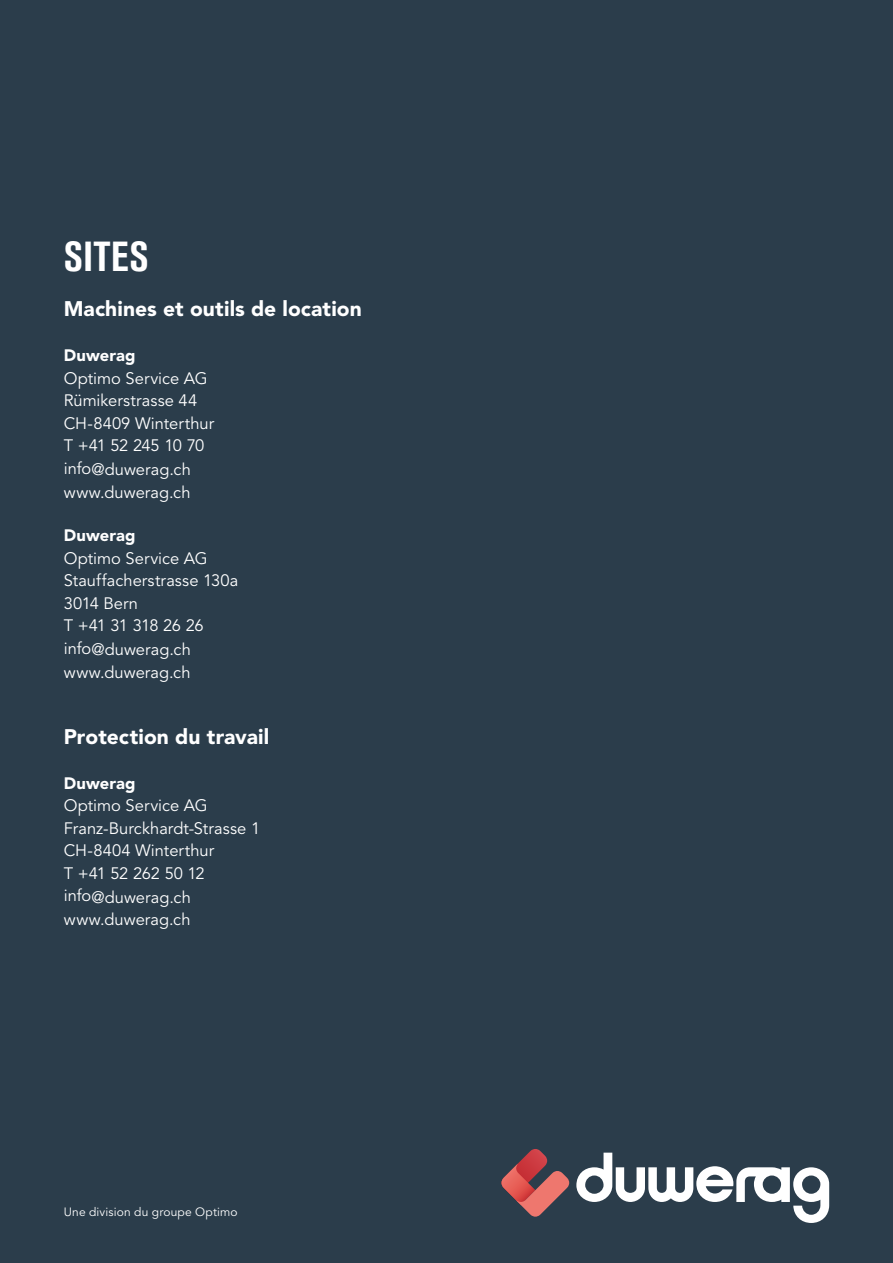
<style>
.page{position:relative;width:893px;height:1263px;background:#2b3d4b}
.page>*{position:absolute;margin:0;border:0;box-sizing:border-box;transform-origin:0 0}
.t1{font:700 condensed 41.7px "Akzidenz Grotesk Pro";letter-spacing:.02em;color:#fff}
.t2{font:900 21px "Avenir LT Std";letter-spacing:.005em;color:#fff}
.t3{font:16.5px/22.5px "Avenir LT Std";color:#fff}
.t4{font:900 16.5px "Avenir LT Std";letter-spacing:.01em;color:#fff}
.t5{font:12px "Avenir LT Std";letter-spacing:.015em;color:#fff}
</style>
<div class="page">
<svg style="left:501px;top:1149px;width:68px;height:68px"></svg>
<svg style="left:576px;top:1152px;width:253px;height:71px"></svg>
<h1 class="t1" style="left:64px;top:230px;width:86px">SITES</h1>
<p class="t2" style="left:64px;top:296px;width:300px">Machines et outils de location</p>
<p class="t4" style="left:64px;top:346px;width:73px">Duwerag</p>
<p class="t3" style="left:64px;top:367px;width:152px">Optimo Service AG<br>Rümikerstrasse 44<br>CH-8409 Winterthur<br>T +41 52 245 10 70</p>
<p class="t3" style="left:64px;top:459px;width:129px">info@duwerag.ch www.duwerag.ch</p>
<p class="t4" style="left:64px;top:526px;width:73px">Duwerag</p>
<p class="t3" style="left:64px;top:547px;width:176px">Optimo Service AG<br>Stauffacherstrasse 130a<br>3014 Bern<br>T +41 31 318 26 26</p>
<p class="t3" style="left:64px;top:639px;width:129px">info@duwerag.ch www.duwerag.ch</p>
<p class="t2" style="left:64px;top:724px;width:207px">Protection du travail</p>
<p class="t4" style="left:64px;top:773px;width:73px">Duwerag</p>
<p class="t3" style="left:64px;top:795px;width:198px">Optimo Service AG<br>Franz-Burckhardt-Strasse 1<br>CH-8404 Winterthur<br>T +41 52 262 50 12</p>
<p class="t3" style="left:64px;top:886px;width:129px">info@duwerag.ch www.duwerag.ch</p>
<p class="t5" style="left:64px;top:1205px;width:175px">Une division du groupe Optimo</p>
</div>
